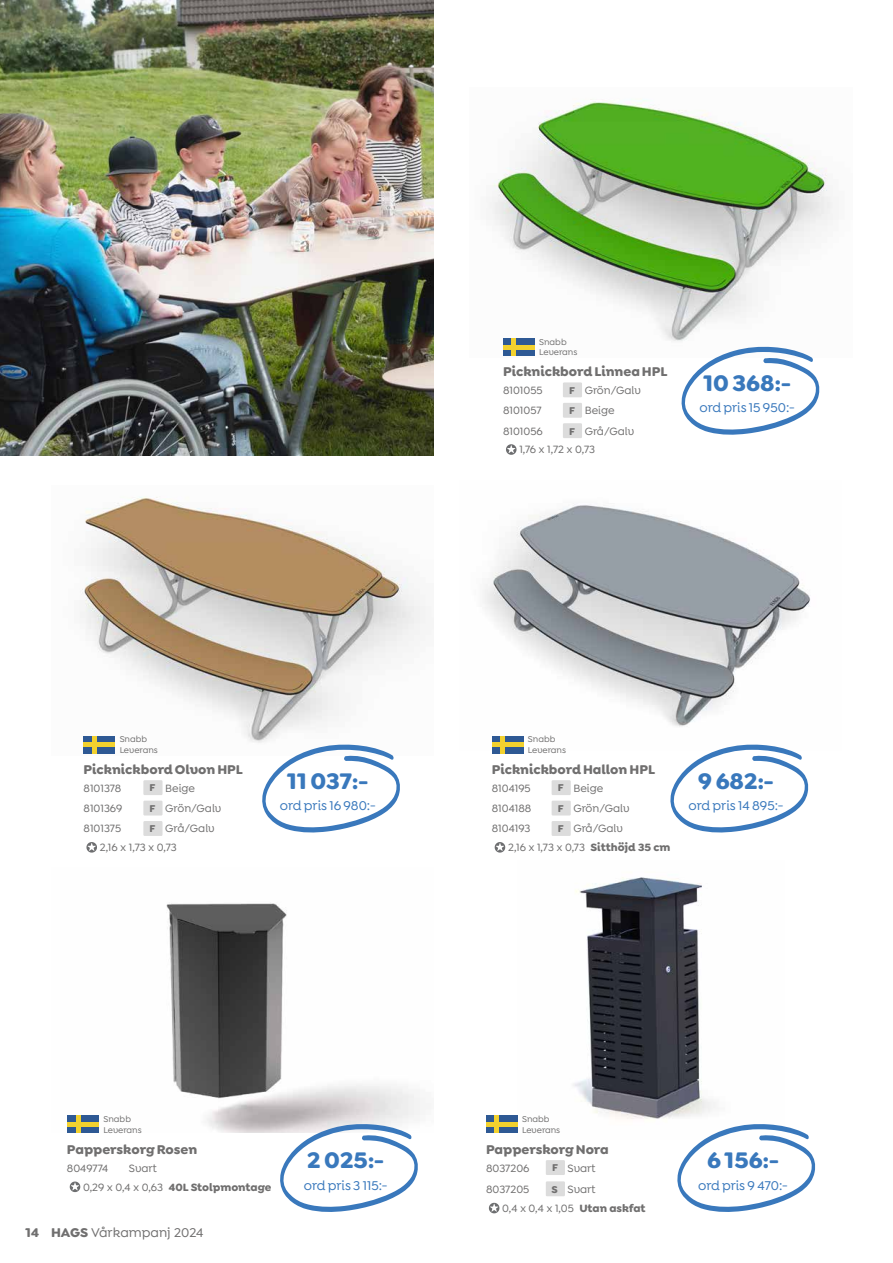
<style>
.page{position:relative;width:893px;height:1263px;background:#fff}
.page>*{position:absolute;margin:0;border:0;box-sizing:border-box;transform-origin:0 0}
.t1{font:700 24px "Goldplay Alt";color:#3978bc}
.t2{font:700 13.5px "Goldplay Alt";color:#706f6f}
.t3{font:500 13.5px "Goldplay Alt";color:#3978bc}
.t4{font:500 13.5px "Goldplay Alt";color:#706f6f}
.t5{font:500 11.25px/18.6px "Goldplay Alt";color:#706f6f}
.t6{font:500 9px/10.8px "Goldplay Alt";color:#706f6f}
.s1{font-weight:700;font-size:10.5px}
.s2{font-size:21px}
.s3{font-weight:700}
</style>
<div class="page">
<img style="left:573px;top:877px;width:143px;height:242px">
<svg style="left:677px;top:1124px;width:139px;height:88px"></svg>
<div style="left:546px;top:1160px;width:19px;height:15px;background:#dcdcdc"></div>
<div style="left:546px;top:1181px;width:19px;height:15px;background:#dcdcdc"></div>
<svg style="left:489px;top:1203px;width:10px;height:10px"></svg>
<div style="left:486px;top:1115px;width:32px;height:18px;background:#2e5994"></div>
<div style="left:494px;top:1115px;width:5px;height:18px;background:#f2d12e"></div>
<hr style="left:486px;top:1122px;width:32px;height:4px;background:#f2d12e">
<img style="left:489px;top:99px;width:344px;height:242px">
<svg style="left:681px;top:346px;width:139px;height:89px"></svg>
<div style="left:563px;top:382px;width:19px;height:15px;background:#dcdcdc"></div>
<div style="left:563px;top:403px;width:19px;height:15px;background:#dcdcdc"></div>
<div style="left:563px;top:423px;width:19px;height:15px;background:#dcdcdc"></div>
<svg style="left:506px;top:444px;width:10px;height:11px"></svg>
<div style="left:503px;top:338px;width:32px;height:18px;background:#2e5994"></div>
<div style="left:511px;top:338px;width:5px;height:18px;background:#f2d12e"></div>
<hr style="left:503px;top:345px;width:32px;height:4px;background:#f2d12e">
<img style="left:80px;top:496px;width:346px;height:258px">
<img style="left:483px;top:504px;width:327px;height:223px">
<svg style="left:261px;top:744px;width:140px;height:89px"></svg>
<div style="left:143px;top:780px;width:20px;height:15px;background:#dcdcdc"></div>
<div style="left:143px;top:801px;width:20px;height:14px;background:#dcdcdc"></div>
<div style="left:143px;top:821px;width:20px;height:15px;background:#dcdcdc"></div>
<svg style="left:86px;top:842px;width:11px;height:10px"></svg>
<div style="left:84px;top:736px;width:31px;height:17px;background:#2e5994"></div>
<hr style="left:92px;top:736px;width:4px;height:17px;background:#f2d12e">
<hr style="left:84px;top:743px;width:31px;height:4px;background:#f2d12e">
<svg style="left:670px;top:744px;width:139px;height:89px"></svg>
<div style="left:552px;top:780px;width:19px;height:15px;background:#dcdcdc"></div>
<div style="left:552px;top:801px;width:19px;height:14px;background:#dcdcdc"></div>
<div style="left:552px;top:821px;width:19px;height:15px;background:#dcdcdc"></div>
<svg style="left:495px;top:842px;width:10px;height:10px"></svg>
<div style="left:492px;top:736px;width:32px;height:17px;background:#2e5994"></div>
<hr style="left:500px;top:736px;width:4px;height:17px;background:#f2d12e">
<hr style="left:492px;top:743px;width:32px;height:4px;background:#f2d12e">
<img style="left:0;top:0;width:434px;height:455px">
<img style="left:166px;top:903px;width:254px;height:229px">
<svg style="left:279px;top:1123px;width:140px;height:89px"></svg>
<svg style="left:70px;top:1181px;width:10px;height:11px"></svg>
<div style="left:67px;top:1115px;width:32px;height:18px;background:#2e5994"></div>
<hr style="left:76px;top:1115px;width:4px;height:18px;background:#f2d12e">
<hr style="left:67px;top:1122px;width:32px;height:4px;background:#f2d12e">
<p class="t6" style="left:539px;top:336px;width:40px">Snabb<br>Leverans</p>
<p class="t2" style="left:503px;top:363px;width:166px">Picknickbord Linnea HPL</p>
<p class="t5" style="left:503px;top:381px;width:41px">8101055</p>
<p class="t5" style="left:569px;top:381px;width:73px"><span class="s1">F</span> Grön/Galv</p>
<p class="t5" style="left:503px;top:401px;width:40px">8101057</p>
<p class="t5" style="left:569px;top:401px;width:47px"><span class="s1">F</span> Beige</p>
<p class="t5" style="left:503px;top:422px;width:41px">8101056</p>
<p class="t5" style="left:519px;top:422px;width:116px;text-indent:50px"><span class="s1">F</span> Grå/Galv<br>1,76 x 1,72 x 0,73</p>
<h1 class="t1" style="left:703px;top:367px;width:89px">10 368<span class="s2">:-</span></h1>
<p class="t3" style="left:699px;top:400px;width:97px">ord pris 15 950:-</p>
<p class="t6" style="left:120px;top:734px;width:40px">Snabb<br>Leverans</p>
<p class="t2" style="left:84px;top:761px;width:161px">Picknickbord Olvon HPL</p>
<p class="t5" style="left:84px;top:778px;width:39px">8101378</p>
<p class="t5" style="left:150px;top:778px;width:47px"><span class="s1">F</span> Beige</p>
<p class="t5" style="left:84px;top:799px;width:40px">8101369</p>
<p class="t5" style="left:150px;top:799px;width:73px"><span class="s1">F</span> Grön/Galv</p>
<p class="t5" style="left:84px;top:819px;width:39px">8101375</p>
<p class="t5" style="left:100px;top:819px;width:116px;text-indent:50px"><span class="s1">F</span> Grå/Galv<br>2,16 x 1,73 x 0,73</p>
<h1 class="t1" style="left:287px;top:765px;width:83px">11 037<span class="s2">:-</span></h1>
<p class="t3" style="left:280px;top:798px;width:98px">ord pris 16 980:-</p>
<p class="t6" style="left:528px;top:734px;width:40px">Snabb<br>Leverans</p>
<p class="t2" style="left:492px;top:761px;width:165px">Picknickbord Hallon HPL</p>
<p class="t5" style="left:492px;top:778px;width:40px">8104195</p>
<p class="t5" style="left:558px;top:778px;width:47px"><span class="s1">F</span> Beige</p>
<p class="t5" style="left:492px;top:799px;width:41px">8104188</p>
<p class="t5" style="left:558px;top:799px;width:73px"><span class="s1">F</span> Grön/Galv</p>
<p class="t5" style="left:492px;top:819px;width:40px">8104193</p>
<p class="t5" style="left:508px;top:819px;width:164px;text-align:center"><span class="s1">F</span> Grå/Galv<br>2,16 x 1,73 x 0,73 <span class="s3">Sitthöjd 35 cm</span></p>
<h1 class="t1" style="left:698px;top:765px;width:77px">9 682<span class="s2">:-</span></h1>
<p class="t3" style="left:688px;top:798px;width:97px">ord pris 14 895:-</p>
<p class="t6" style="left:104px;top:1113px;width:40px">Snabb<br>Leverans</p>
<p class="t2" style="left:67px;top:1140px;width:132px">Papperskorg Rosen</p>
<p class="t5" style="left:67px;top:1158px;width:43px">8049774</p>
<p class="t5" style="left:83px;top:1158px;width:190px;line-height:19px;text-indent:46px">Svart<br>0,29 x 0,4 x 0,63 <span class="s3">40L Stolpmontage</span></p>
<p class="t4" style="left:26px;top:1225px;width:180px"><span class="s3">14 HAGS</span> Vårkampanj 2024</p>
<h1 class="t1" style="left:307px;top:1144px;width:79px">2 025<span class="s2">:-</span></h1>
<p class="t3" style="left:304px;top:1177px;width:85px">ord pris 3 115:-</p>
<p class="t6" style="left:522px;top:1113px;width:40px">Snabb<br>Leverans</p>
<p class="t2" style="left:486px;top:1140px;width:124px">Papperskorg Nora</p>
<p class="t5" style="left:486px;top:1158px;width:45px">8037206</p>
<p class="t5" style="left:552px;top:1158px;width:45px"><span class="s1">F</span> Svart</p>
<p class="t5" style="left:486px;top:1180px;width:45px">8037205</p>
<p class="t5" style="left:502px;top:1179px;width:145px;line-height:19px;text-align:center"><span class="s1">S</span> Svart<br>0,4 x 0,4 x 1,05 <span class="s3">Utan askfat</span></p>
<h1 class="t1" style="left:707px;top:1144px;width:73px">6 156<span class="s2">:-</span></h1>
<p class="t3" style="left:698px;top:1177px;width:92px">ord pris 9 470:-</p>
</div>
